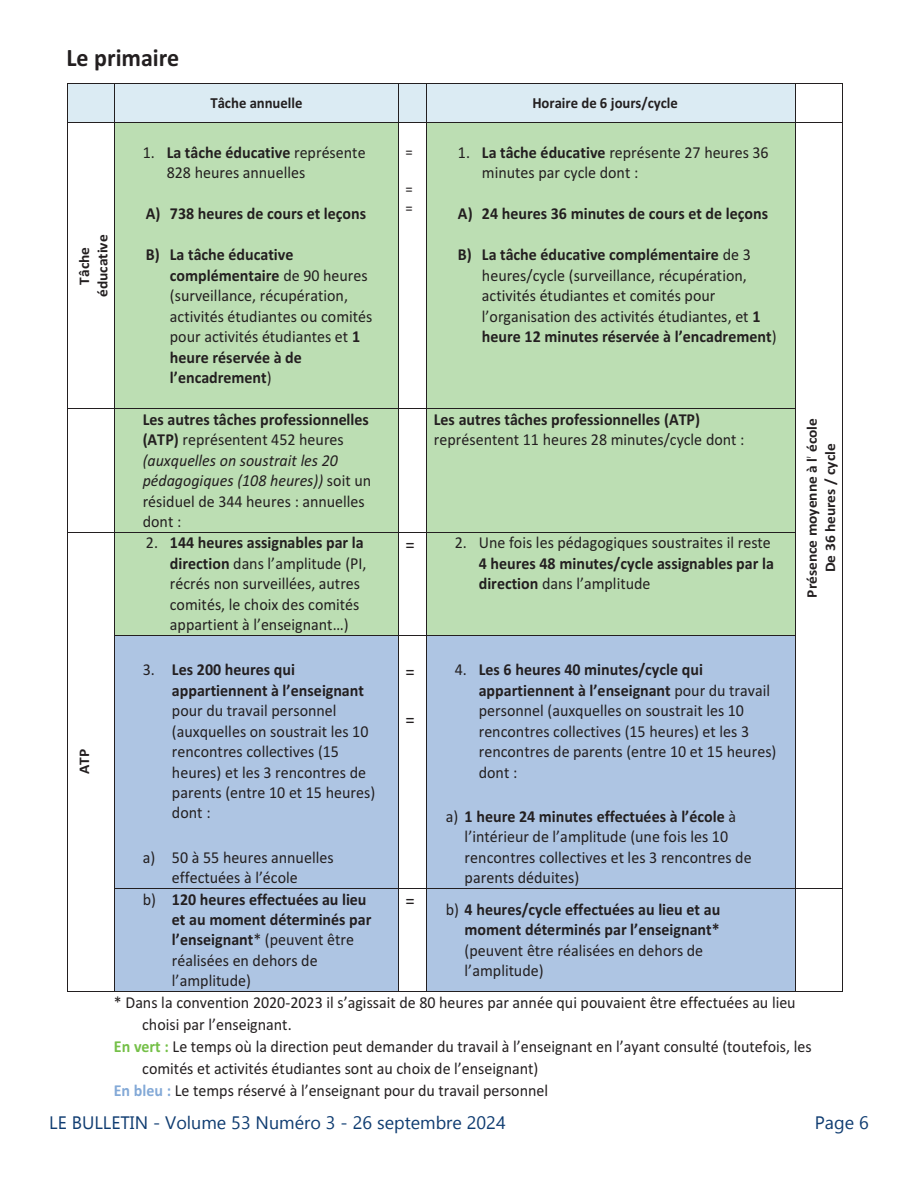
<style>
.page{position:relative;width:918px;height:1188px;background:#fff}
.page>*{position:absolute;margin:0;border:0;box-sizing:border-box;transform-origin:0 0}
.t1{font:25.2px "Calibri Bold 3";color:#231f20;scale:.95 1}
.t2{font:19.65px "Calibri 4";color:#231f20;scale:.95 1}
.t3{font:18px "Gadugi";color:#0f3c71}
.t4{font:16.8px/20.4px "Calibri 4";color:#231f20;scale:.95 1}
.t5{font:16.8px/20.4px "Calibri Bold 3";color:#231f20;scale:.95 1}
.t6{font:16.8px "Calibri 5";color:#231f20;scale:.95 1}
.t7{font:15.45px "Calibri Bold 3";color:#231f20;scale:.95 1}
.t8{font:15.45px/18.8px "Calibri 4";color:#231f20;scale:.95 1}
.t9{font:14.7px/18.5px "Calibri Bold 3";color:#231f20;text-align:center;scale:1.05 1}
.s1{font-family:"Calibri Bold 3"}
.s2{font-family:"Calibri Bold 4"}
.s3{font-family:"Calibri 5"}
.s4{font-family:"Calibri";font-style:italic}
.s5{font-family:"Calibri 4"}
.s6{font-family:"Calibri Bold 3";color:#75c048}
.s7{font-family:"Calibri Bold 3";color:#83a9d7}
</style>
<div class="page">
<div style="left:68px;top:84px;width:46px;height:39px;background:#dbebf3"></div>
<div style="left:115px;top:84px;width:283px;height:39px;background:#dbebf3"></div>
<div style="left:399px;top:84px;width:27px;height:39px;background:#dbebf3"></div>
<div style="left:427px;top:84px;width:368px;height:39px;background:#dbebf3"></div>
<hr style="left:67px;top:83px;width:776px;height:1px;background:#231f20">
<hr style="left:67px;top:84px;width:1px;height:39px;background:#231f20">
<hr style="left:114px;top:84px;width:1px;height:39px;background:#231f20">
<hr style="left:398px;top:84px;width:1px;height:39px;background:#231f20">
<hr style="left:426px;top:84px;width:1px;height:39px;background:#231f20">
<hr style="left:795px;top:84px;width:1px;height:39px;background:#231f20">
<hr style="left:842px;top:84px;width:1px;height:39px;background:#231f20">
<div style="left:115px;top:123px;width:283px;height:285px;background:#bcdeb3"></div>
<div style="left:427px;top:123px;width:368px;height:285px;background:#bcdeb3"></div>
<hr style="left:67px;top:123px;width:776px;height:1px;background:#231f20">
<hr style="left:67px;top:123px;width:1px;height:285px;background:#231f20">
<hr style="left:114px;top:123px;width:1px;height:285px;background:#231f20">
<hr style="left:398px;top:123px;width:1px;height:285px;background:#231f20">
<hr style="left:426px;top:123px;width:1px;height:285px;background:#231f20">
<hr style="left:795px;top:123px;width:1px;height:285px;background:#231f20">
<hr style="left:842px;top:123px;width:1px;height:285px;background:#231f20">
<div style="left:115px;top:409px;width:283px;height:123px;background:#bcdeb3"></div>
<div style="left:427px;top:409px;width:368px;height:123px;background:#bcdeb3"></div>
<hr style="left:67px;top:408px;width:729px;height:1px;background:#231f20">
<hr style="left:67px;top:409px;width:1px;height:123px;background:#231f20">
<hr style="left:114px;top:409px;width:1px;height:123px;background:#231f20">
<hr style="left:398px;top:409px;width:1px;height:123px;background:#231f20">
<hr style="left:426px;top:409px;width:1px;height:123px;background:#231f20">
<hr style="left:795px;top:409px;width:1px;height:123px;background:#231f20">
<hr style="left:842px;top:409px;width:1px;height:123px;background:#231f20">
<div style="left:115px;top:532px;width:283px;height:103px;background:#bcdeb3"></div>
<div style="left:427px;top:532px;width:368px;height:103px;background:#bcdeb3"></div>
<hr style="left:67px;top:532px;width:729px;height:1px;background:#231f20">
<hr style="left:67px;top:532px;width:1px;height:103px;background:#231f20">
<hr style="left:114px;top:532px;width:1px;height:103px;background:#231f20">
<hr style="left:398px;top:532px;width:1px;height:103px;background:#231f20">
<hr style="left:426px;top:532px;width:1px;height:103px;background:#231f20">
<hr style="left:795px;top:532px;width:1px;height:103px;background:#231f20">
<hr style="left:842px;top:532px;width:1px;height:103px;background:#231f20">
<div style="left:115px;top:636px;width:283px;height:252px;background:#aec5e3"></div>
<div style="left:427px;top:636px;width:368px;height:252px;background:#aec5e3"></div>
<hr style="left:114px;top:635px;width:682px;height:1px;background:#231f20">
<hr style="left:67px;top:635px;width:1px;height:253px;background:#231f20">
<hr style="left:114px;top:635px;width:1px;height:253px;background:#231f20">
<hr style="left:398px;top:635px;width:1px;height:253px;background:#231f20">
<hr style="left:426px;top:635px;width:1px;height:253px;background:#231f20">
<hr style="left:795px;top:635px;width:1px;height:253px;background:#231f20">
<hr style="left:842px;top:635px;width:1px;height:253px;background:#231f20">
<div style="left:115px;top:889px;width:283px;height:102px;background:#aec5e3"></div>
<div style="left:427px;top:889px;width:368px;height:102px;background:#aec5e3"></div>
<hr style="left:114px;top:888px;width:729px;height:1px;background:#231f20">
<hr style="left:67px;top:889px;width:1px;height:103px;background:#231f20">
<hr style="left:67px;top:991px;width:47px;height:1px;background:#231f20">
<hr style="left:114px;top:889px;width:1px;height:103px;background:#231f20">
<hr style="left:115px;top:991px;width:283px;height:1px;background:#231f20">
<hr style="left:398px;top:889px;width:1px;height:103px;background:#231f20">
<svg style="left:399px;top:991px;width:27px;height:1px"></svg>
<hr style="left:426px;top:889px;width:1px;height:103px;background:#231f20">
<hr style="left:427px;top:991px;width:368px;height:1px;background:#231f20">
<hr style="left:795px;top:889px;width:1px;height:103px;background:#231f20">
<hr style="left:796px;top:991px;width:46px;height:1px;background:#231f20">
<hr style="left:842px;top:889px;width:1px;height:103px;background:#231f20">
<p class="t1" style="left:66px;top:49px;width:120px">Le primaire</p>
<p class="t7" style="left:210px;top:98px;width:99px">Tâche annuelle</p>
<p class="t7" style="left:532px;top:98px;width:155px">Horaire de 6 jours/cycle</p>
<p class="t9" style="left:76px;top:297px;width:61px;rotate:-90deg">Tâche éducative</p>
<p class="t9" style="left:76px;top:774px;width:26px;rotate:-90deg">ATP</p>
<p class="t4" style="left:167px;top:144px;width:211px;text-indent:-24px">1. <span class="s1">La tâche éducative</span> représente<br>828 heures annuelles</p>
<p class="t5" style="left:146px;top:205px;width:233px">A) 738 heures de cours et leçons</p>
<p class="t4" style="left:170px;top:246px;width:215px;text-indent:-24px"><span class="s1">B) La tâche éducative complémentaire</span> de 90 heures (surveillance, récupération, activités étudiantes ou comités pour activités étudiantes et <span class="s1">1 heure réservée à de </span><span class="s2">l’</span><span class="s1">encadrement</span>)</p>
<p class="t8" style="left:406px;top:143px;width:9px">=</p>
<p class="t8" style="left:406px;top:181px;width:9px">= =</p>
<p class="t4" style="left:482px;top:144px;width:303px;text-indent:-24px">1. <span class="s1">La tâche éducative</span> représente 27 heures 36 minutes par cycle dont :</p>
<p class="t5" style="left:458px;top:205px;width:328px">A) 24 heures 36 minutes de cours et de leçons</p>
<p class="t4" style="left:482px;top:246px;width:312px;text-indent:-24px"><span class="s1">B) La tâche éducative complémentaire</span> de 3 heures/cycle (surveillance, récupération, activités étudiantes et comités pour <span class="s3">l’</span>organisation des activités étudiantes, et <span class="s1">1 heure 12 minutes</span> <span class="s2">réservée à l’encadrement</span>)</p>
<p class="t4" style="left:143px;top:410px;width:242px"><span class="s1">Les autres tâches professionnelles (ATP)</span> représentent 452 heures <span class="s4">(auxquelles on soustrait les 20 pédagogiques (108 heures))</span> soit un résiduel de 344 heures : annuelles dont :</p>
<p class="t4" style="left:434px;top:410px;width:329px"><span class="s1">Les autres tâches professionnelles (ATP) </span>représentent 11 heures 28 minutes/cycle dont :</p>
<p class="t4" style="left:170px;top:534px;width:208px;text-indent:-24px">2. <span class="s1">144 heures assignables par la direction</span> <span class="s3">dans l’amplitude</span> (PI, récrés non surveillées, autres comités, le choix des comités <span class="s3">appartient à l’enseignant…)</span></p>
<p class="t2" style="left:406px;top:538px;width:11px">=</p>
<p class="t5" style="left:479px;top:534px;width:312px;text-indent:-24px"><span class="s5">2. Une fois les pédagogiques soustraites il reste<br></span>4 heures 48 minutes/cycle assignables par la direction <span class="s3">dans l’amplitude</span></p>
<p class="t4" style="left:172px;top:661px;width:216px;text-indent:-29px">3. <span class="s1">Les 200 heures qui </span><span class="s2">appartiennent à l’enseignant </span>pour du travail personnel (auxquelles on soustrait les 10 rencontres collectives (15 heures) et les 3 rencontres de parents (entre 10 et 15 heures) dont :</p>
<p class="t4" style="left:143px;top:849px;width:203px;text-align:center">a) 50 à 55 heures annuelles <span class="s3">effectuées à l’école</span></p>
<p class="t4" style="left:479px;top:661px;width:315px;text-indent:-24px">4. <span class="s1">Les 6 heures 40 minutes/cycle qui appartiennent à</span> <span class="s2">l’enseignant</span> pour du travail personnel (auxquelles on soustrait les 10 rencontres collectives (15 heures) et les 3 rencontres de parents (entre 10 et 15 heures) dont :</p>
<p class="t4" style="left:465px;top:808px;width:304px;text-indent:-19px">a) <span class="s1">1 heure 24 minutes</span> <span class="s2">effectuées à l’école</span> à <span class="s3">l’intérieur de l’amplitude</span> (une fois les 10 rencontres collectives et les 3 rencontres de parents déduites)</p>
<p class="t2" style="left:406px;top:665px;width:11px">=</p>
<p class="t2" style="left:406px;top:712px;width:11px">=</p>
<p class="t5" style="left:172px;top:890px;width:211px;text-indent:-29px"><span class="s5">b)</span> 120 heures effectuées au lieu et au moment déterminés par <span class="s2">l’enseignant</span><span class="s5">* (peuvent être réalisées en dehors de </span><span class="s3">l’amplitude)</span></p>
<p class="t2" style="left:406px;top:894px;width:11px">=</p>
<p class="t5" style="left:465px;top:900px;width:271px;text-indent:-19px"><span class="s5">b)</span> 4 heures/cycle effectuées au lieu et au <span class="s2">moment déterminés par l’enseignant</span>* <span class="s5">(peuvent être réalisées en dehors de </span><span class="s3">l’amplitude)</span></p>
<p class="t9" style="left:804px;top:598px;width:173px;rotate:-90deg">Présence moyenne à l<span class="s2">’</span> école<br>De 36 heures / cycle</p>
<p class="t6" style="left:114px;top:995px;width:719px"><span class="s5">* Dans la convention 2020-</span>2023 il s’agissait de 80 heures par année qui pouvaient être effectuées au lieu</p>
<p class="t6" style="left:142px;top:1017px;width:159px">choisi par l’enseignant<span class="s5">.</span></p>
<p class="t6" style="left:114px;top:1039px;width:736px"><span class="s6">En vert :</span> <span class="s5">L</span>e temps où la direction peut demander du travail à l’enseignant en l’ayant consulté (toutefois, les</p>
<p class="t6" style="left:142px;top:1061px;width:419px">comités et activités étudiantes sont au choix de l’enseignant)</p>
<p class="t6" style="left:114px;top:1083px;width:459px"><span class="s7">En bleu :</span> Le temps réservé à l’enseignant pour du travail personnel</p>
<p class="t3" style="left:49px;top:1110px;width:458px">LE BULLETIN - Volume 53 Numéro 3 - 26 septembre 2024</p>
<p class="t3" style="left:815px;top:1110px;width:55px">Page 6</p>
</div>
